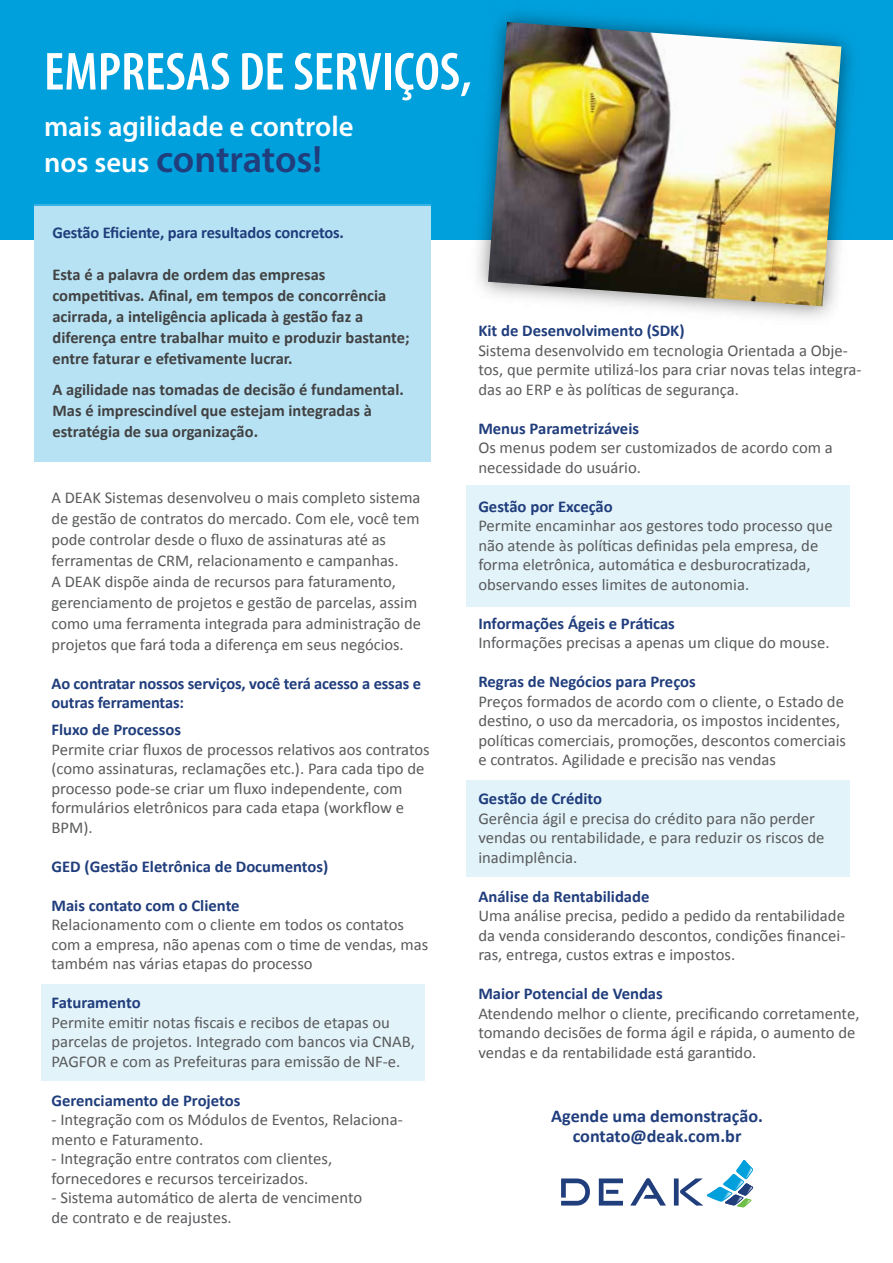
<style>
.page{position:relative;width:893px;height:1263px;background:#fff}
.page>*{position:absolute;margin:0;border:0;box-sizing:border-box;transform-origin:0 0}
.t1{font:600 condensed 54px "Myriad Pro";color:#fff}
.t2{font:600 38.25px "Myriad Pro";letter-spacing:-.005em;color:#203d7c}
.t3{font:600 28.65px "Myriad Pro";color:#fff}
.t4{font:700 18px/19.5px "Calibri";color:#203d7c;text-align:center}
.t5{font:16.5px/19.5px "Calibri";color:#595a5c}
.t6{font:700 16.5px/19.5px "Calibri";color:#203d7c}
.t7{font:700 16.5px/21px "Calibri";color:#414142}
.s1{font-size:28.65px;color:#fff}
</style>
<div class="page">
<div style="left:466px;top:485px;width:384px;height:122px;background:#e2f3fa"></div>
<div style="left:466px;top:781px;width:384px;height:96px;background:#e2f3fa"></div>
<div style="left:41px;top:985px;width:384px;height:96px;background:#e2f3fa"></div>
<div style="left:0;top:0;width:893px;height:239px;background:#00a0dd"></div>
<img style="left:454px;top:12px;width:439px;height:306px">
<img style="left:488px;top:22px;width:353px;height:284px">
<svg style="left:599px;top:1178px;width:24px;height:27px"></svg>
<svg style="left:630px;top:1178px;width:36px;height:27px"></svg>
<svg style="left:561px;top:1178px;width:29px;height:27px"></svg>
<svg style="left:674px;top:1160px;width:79px;height:47px"></svg>
<div style="left:34px;top:205px;width:396px;height:257px;background:#b7e2f3"></div>
<h1 class="t1" style="left:44px;top:42px;width:429px">EMPRESAS DE SERVIÇOS,</h1>
<h3 class="t3" style="left:44px;top:108px;width:311px">mais agilidade e controle</h3>
<h2 class="t2" style="left:44px;top:135px;width:280px"><span class="s1">nos seus</span> contratos!</h2>
<p class="t6" style="left:53px;top:222px;width:293px">Gestão Eficiente, para resultados concretos.</p>
<p class="t7" style="left:53px;top:264px;width:359px">Esta é a palavra de ordem das empresas competitivas. Afinal, em tempos de concorrência acirrada, a inteligência aplicada à gestão faz a diferença entre trabalhar muito e produzir bastante; entre faturar e efetivamente lucrar.</p>
<p class="t7" style="left:53px;top:379px;width:353px">A agilidade nas tomadas de decisão é fundamental.<br>Mas é imprescindível que estejam integradas à estratégia de sua organização.</p>
<p class="t5" style="left:52px;top:487px;width:371px;line-height:21px">A DEAK Sistemas desenvolveu o mais completo sistema de gestão de contratos do mercado. Com ele, você tem pode controlar desde o fluxo de assinaturas até as ferramentas de CRM, relacionamento e campanhas.<br>A DEAK dispõe ainda de recursos para faturamento, gerenciamento de projetos e gestão de parcelas, assim como uma ferramenta integrada para administração de projetos que fará toda a diferença em seus negócios.</p>
<p class="t6" style="left:52px;top:673px;width:371px">Ao contratar nossos serviços, você terá acesso a essas e outras ferramentas:</p>
<p class="t6" style="left:52px;top:720px;width:131px">Fluxo de Processos</p>
<p class="t5" style="left:52px;top:739px;width:380px">Permite criar fluxos de processos relativos aos contratos (como assinaturas, reclamações etc.). Para cada tipo de processo pode-se criar um fluxo independente, com formulários eletrônicos para cada etapa (workflow e BPM).</p>
<p class="t6" style="left:52px;top:856px;width:278px">GED (Gestão Eletrônica de Documentos)</p>
<p class="t6" style="left:52px;top:895px;width:190px">Mais contato com o Cliente</p>
<p class="t5" style="left:52px;top:915px;width:378px">Relacionamento com o cliente em todos os contatos com a empresa, não apenas com o time de vendas, mas também nas várias etapas do processo</p>
<p class="t6" style="left:52px;top:993px;width:91px">Faturamento</p>
<p class="t5" style="left:52px;top:1012px;width:365px">Permite emitir notas fiscais e recibos de etapas ou parcelas de projetos. Integrado com bancos via CNAB,<br>PAGFOR e com as Prefeituras para emissão de NF-e.</p>
<p class="t6" style="left:52px;top:1090px;width:190px">Gerenciamento de Projetos</p>
<p class="t5" style="left:52px;top:1110px;width:353px">- Integração com os Módulos de Eventos, Relaciona&shy;mento e Faturamento.</p>
<p class="t5" style="left:52px;top:1149px;width:282px">- Integração entre contratos com clientes, fornecedores e recursos terceirizados.</p>
<p class="t5" style="left:52px;top:1188px;width:312px">- Sistema automático de alerta de vencimento de contrato e de reajustes.</p>
<p class="t6" style="left:478px;top:321px;width:208px">Kit de Desenvolvimento (SDK)</p>
<p class="t5" style="left:478px;top:340px;width:385px">Sistema desenvolvido em tecnologia Orientada a Obje&shy;tos, que permite utilizá-los para criar novas telas integra&shy;das ao ERP e às políticas de segurança.</p>
<p class="t6" style="left:478px;top:418px;width:162px">Menus Parametrizáveis</p>
<p class="t5" style="left:478px;top:438px;width:356px">Os menus podem ser customizados de acordo com a necessidade do usuário.</p>
<p class="t6" style="left:478px;top:496px;width:136px">Gestão por Exceção</p>
<p class="t5" style="left:478px;top:516px;width:356px">Permite encaminhar aos gestores todo processo que não atende às políticas definidas pela empresa, de forma eletrônica, automática e desburocratizada, observando esses limites de autonomia.</p>
<p class="t6" style="left:478px;top:613px;width:198px">Informações Ágeis e Práticas</p>
<p class="t5" style="left:478px;top:633px;width:353px">Informações precisas a apenas um clique do mouse.</p>
<p class="t6" style="left:478px;top:672px;width:219px">Regras de Negócios para Preços</p>
<p class="t5" style="left:478px;top:691px;width:369px">Preços formados de acordo com o cliente, o Estado de destino, o uso da mercadoria, os impostos incidentes, políticas comerciais, promoções, descontos comerciais e contratos. Agilidade e precisão nas vendas</p>
<p class="t6" style="left:478px;top:789px;width:125px">Gestão de Crédito</p>
<p class="t5" style="left:478px;top:808px;width:348px">Gerência ágil e precisa do crédito para não perder vendas ou rentabilidade, e para reduzir os riscos de inadimplência.</p>
<p class="t6" style="left:478px;top:886px;width:173px">Análise da Rentabilidade</p>
<p class="t5" style="left:478px;top:906px;width:369px;text-align:justify">Uma análise precisa, pedido a pedido da rentabilidade da venda considerando descontos, condições financei&shy;ras, entrega, custos extras e impostos.</p>
<p class="t6" style="left:478px;top:984px;width:186px">Maior Potencial de Vendas</p>
<p class="t5" style="left:478px;top:1003px;width:383px">Atendendo melhor o cliente, precificando corretamente, tomando decisões de forma ágil e rápida, o aumento de vendas e da rentabilidade está garantido.</p>
<p class="t4" style="left:551px;top:1106px;width:213px">Agende uma demonstração. contato@deak.com.br</p>
</div>
